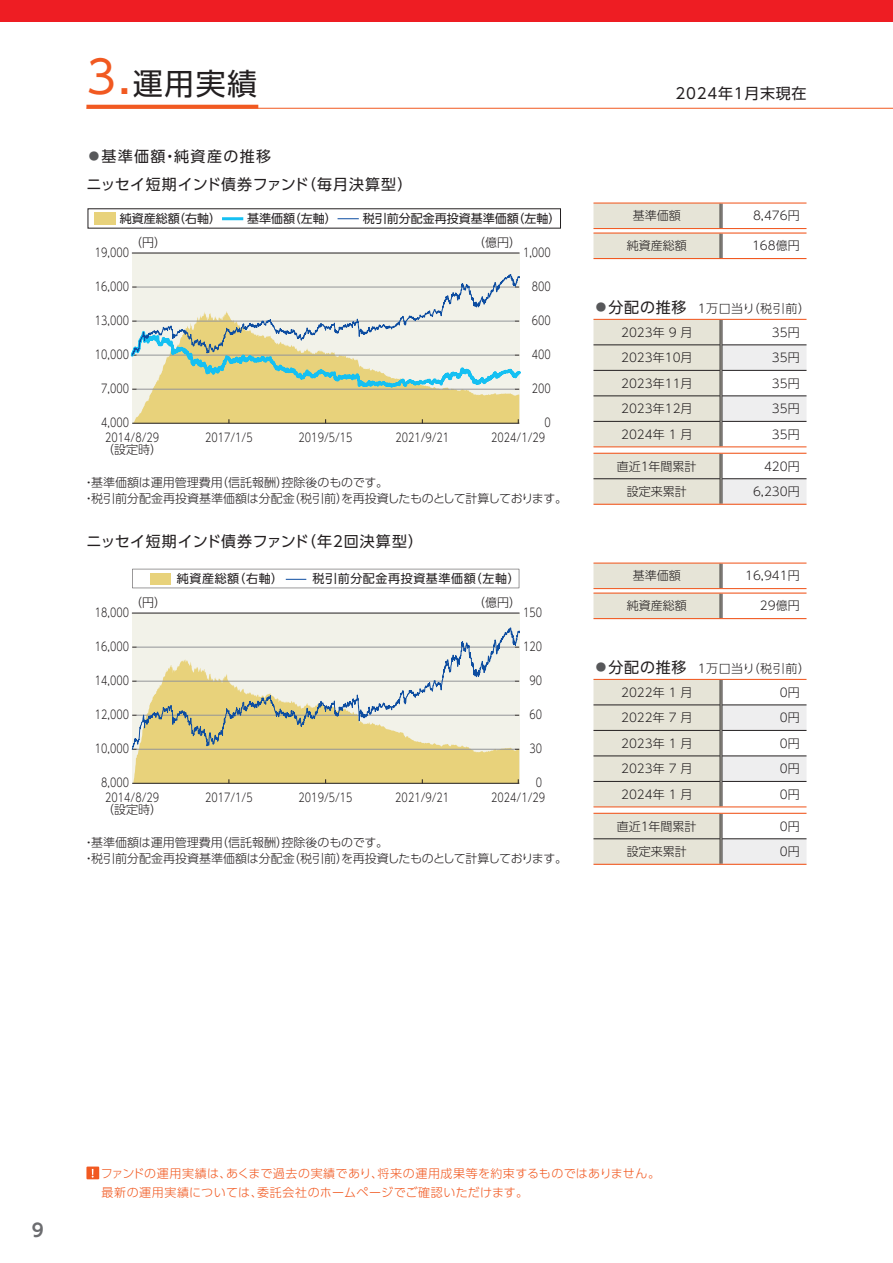
<style>
.page{position:relative;width:893px;height:1263px;background:#fff}
.page>*{position:absolute;margin:0;border:0;box-sizing:border-box;transform-origin:0 0}
.t1{font:30px "UD Shin Go Pro";color:#231f20}
.t2{font:700 18px "UD Shin Go Pro De";color:#6c6d70}
.t3{font:15px "UD Shin Go Pro";letter-spacing:.045em;color:#231f20}
.t4{font:15px "UD Shin Go Pro";letter-spacing:.015em;color:#231f20}
.t5{font:15px "UD Shin Go Pro";letter-spacing:.09em;color:#231f20}
.t6{font:300 12px/16.5px "UD Shin Go Pro";color:#231f20}
.t7{font:300 12px "UD Shin Go Pro";color:#231f20;scale:.8 1}
.t8{font:300 12px/19.8px "UD Shin Go Pro";letter-spacing:.03em;color:#f15921}
.t9{font:12px "UD Shin Go Pro";color:#231f20}
.t10{font:12px "UD Shin Go Pro";letter-spacing:.05em;color:#231f20}
.s1{font-size:45px;color:#f15921}
.s2{font-size:10.5px;color:#57585a}
.s3{font-weight:400;font-size:15px}
</style>
<div class="page">
<div style="left:0;top:0;width:893px;height:21px;background:#ee1d23"></div>
<svg style="left:128px;top:208px;width:395px;height:216px"></svg>
<svg style="left:131px;top:232px;width:389px;height:168px;background:#e2e4d2"></svg>
<div style="left:88px;top:209px;width:472px;height:19px;background:#fff"></div>
<div style="left:94px;top:212px;width:22px;height:13px;background:#e8d27b"></div>
<svg style="left:338px;top:218px;width:21px;height:1px"></svg>
<hr style="left:222px;top:217px;width:21px;height:3px;background:#15c0f2">
<svg style="left:131px;top:568px;width:389px;height:216px;background:#e5e0c1"></svg>
<svg style="left:132px;top:569px;width:387px;height:19px"></svg>
<svg style="left:593px;top:204px;width:130px;height:54px;background:#e4e2d6"></svg>
<hr style="left:593px;top:203px;width:128px;height:1px;background:#f15921">
<hr style="left:721px;top:203px;width:85px;height:1px;background:#f15921">
<hr style="left:593px;top:228px;width:128px;height:1px;background:#f15921">
<hr style="left:721px;top:228px;width:85px;height:1px;background:#f15921">
<hr style="left:593px;top:232px;width:128px;height:2px;background:#f15921">
<hr style="left:721px;top:232px;width:85px;height:2px;background:#f15921">
<hr style="left:593px;top:258px;width:128px;height:1px;background:#f15921">
<hr style="left:721px;top:258px;width:85px;height:1px;background:#f15921">
<svg style="left:593px;top:564px;width:130px;height:54px;background:#e4e2d6"></svg>
<hr style="left:593px;top:563px;width:128px;height:1px;background:#f15921">
<hr style="left:721px;top:563px;width:85px;height:1px;background:#f15921">
<hr style="left:593px;top:588px;width:128px;height:1px;background:#f15921">
<hr style="left:721px;top:588px;width:85px;height:1px;background:#f15921">
<hr style="left:593px;top:592px;width:128px;height:2px;background:#f15921">
<hr style="left:721px;top:592px;width:85px;height:2px;background:#f15921">
<hr style="left:593px;top:618px;width:128px;height:1px;background:#f15921">
<hr style="left:721px;top:618px;width:85px;height:1px;background:#f15921">
<svg style="left:593px;top:320px;width:213px;height:184px"></svg>
<hr style="left:593px;top:319px;width:128px;height:1px;background:#f15921">
<hr style="left:721px;top:319px;width:85px;height:1px;background:#f15921">
<hr style="left:593px;top:446px;width:128px;height:1px;background:#f15921">
<hr style="left:721px;top:446px;width:85px;height:1px;background:#f15921">
<hr style="left:593px;top:453px;width:128px;height:1px;background:#f15921">
<hr style="left:721px;top:453px;width:85px;height:1px;background:#f15921">
<hr style="left:593px;top:504px;width:128px;height:1px;background:#f15921">
<hr style="left:721px;top:504px;width:85px;height:1px;background:#f15921">
<svg style="left:593px;top:680px;width:213px;height:184px"></svg>
<hr style="left:593px;top:679px;width:128px;height:1px;background:#f15921">
<hr style="left:721px;top:679px;width:85px;height:1px;background:#f15921">
<hr style="left:593px;top:806px;width:128px;height:1px;background:#f15921">
<hr style="left:721px;top:806px;width:85px;height:1px;background:#f15921">
<hr style="left:593px;top:813px;width:128px;height:1px;background:#f15921">
<hr style="left:721px;top:813px;width:85px;height:1px;background:#f15921">
<hr style="left:593px;top:864px;width:128px;height:1px;background:#f15921">
<hr style="left:721px;top:864px;width:85px;height:1px;background:#f15921">
<div style="left:86px;top:1166px;width:13px;height:13px;background:#f15921"></div>
<svg style="left:92px;top:1169px;width:2px;height:9px"></svg>
<hr style="left:86px;top:108px;width:807px;height:1px;background:#f15921">
<svg style="left:86px;top:105px;width:172px;height:4px"></svg>
<h1 class="t1" style="left:86px;top:59px;width:172px"><span class="s1">3.</span>運用実績</h1>
<p class="t5" style="left:89px;top:144px;width:184px"><span class="s2">●</span> 基準価額・純資産の推移</p>
<p class="t3" style="left:86px;top:172px;width:328px">ニッセイ短期インド債券ファンド（毎月決算型）</p>
<p class="t9" style="left:120px;top:209px;width:103px">純資産総額（右軸）</p>
<p class="t9" style="left:247px;top:209px;width:91px">基準価額（左軸）</p>
<p class="t9" style="left:363px;top:209px;width:199px">税引前分配金再投資基準価額（左軸）</p>
<p class="t7" style="left:95px;top:243px;width:44px">19,000</p>
<p class="t6" style="left:130px;top:234px;width:37px">（円）</p>
<p class="t6" style="left:473px;top:234px;width:49px">（億円）</p>
<p class="t7" style="left:523px;top:243px;width:36px">1,000</p>
<p class="t7" style="left:95px;top:277px;width:44px">16,000</p>
<p class="t7" style="left:532px;top:277px;width:25px">800</p>
<p class="t7" style="left:95px;top:311px;width:44px">13,000</p>
<p class="t7" style="left:532px;top:311px;width:25px">600</p>
<p class="t7" style="left:95px;top:345px;width:44px">10,000</p>
<p class="t7" style="left:532px;top:345px;width:25px">400</p>
<p class="t7" style="left:101px;top:379px;width:36px">7,000</p>
<p class="t7" style="left:532px;top:379px;width:25px">200</p>
<p class="t7" style="left:101px;top:413px;width:36px">4,000</p>
<p class="t7" style="left:545px;top:413px;width:9px">0</p>
<p class="t7" style="left:105px;top:428px;width:69px">2014/8/29</p>
<p class="t7" style="left:205px;top:428px;width:61px">2017/1/5</p>
<p class="t7" style="left:299px;top:428px;width:69px">2019/5/15</p>
<p class="t7" style="left:395px;top:428px;width:69px">2021/9/21</p>
<p class="t7" style="left:491px;top:428px;width:69px">2024/1/29</p>
<p class="t6" style="left:102px;top:441px;width:61px">（設定時）</p>
<p class="t6" style="left:83px;top:474px;width:486px">・基準価額は運用管理費用（信託報酬）控除後のものです。<br>・税引前分配金再投資基準価額は分配金（税引前）を再投資したものとして計算しております。</p>
<p class="t4" style="left:86px;top:529px;width:338px">ニッセイ短期インド債券ファンド（年２回決算型）</p>
<p class="t9" style="left:177px;top:569px;width:108px">純資産総額（右軸）</p>
<p class="t10" style="left:313px;top:569px;width:209px">税引前分配金再投資基準価額（左軸）</p>
<p class="t7" style="left:95px;top:603px;width:44px">18,000</p>
<p class="t6" style="left:130px;top:594px;width:37px">（円）</p>
<p class="t6" style="left:473px;top:594px;width:49px">（億円）</p>
<p class="t7" style="left:523px;top:603px;width:25px">150</p>
<p class="t7" style="left:95px;top:637px;width:44px">16,000</p>
<p class="t7" style="left:523px;top:637px;width:25px">120</p>
<p class="t7" style="left:95px;top:671px;width:44px">14,000</p>
<p class="t7" style="left:529px;top:671px;width:17px">90</p>
<p class="t7" style="left:95px;top:705px;width:44px">12,000</p>
<p class="t7" style="left:529px;top:705px;width:17px">60</p>
<p class="t7" style="left:95px;top:739px;width:44px">10,000</p>
<p class="t7" style="left:529px;top:739px;width:17px">30</p>
<p class="t7" style="left:101px;top:773px;width:36px">8,000</p>
<p class="t7" style="left:536px;top:773px;width:9px">0</p>
<p class="t7" style="left:105px;top:788px;width:69px">2014/8/29</p>
<p class="t7" style="left:205px;top:788px;width:61px">2017/1/5</p>
<p class="t7" style="left:299px;top:788px;width:69px">2019/5/15</p>
<p class="t7" style="left:395px;top:788px;width:69px">2021/9/21</p>
<p class="t7" style="left:491px;top:788px;width:69px">2024/1/29</p>
<p class="t6" style="left:102px;top:801px;width:61px">（設定時）</p>
<p class="t6" style="left:83px;top:834px;width:486px">・基準価額は運用管理費用（信託報酬）控除後のものです。<br>・税引前分配金再投資基準価額は分配金（税引前）を再投資したものとして計算しております。</p>
<p class="t3" style="left:676px;top:81px;width:132px">2024年1月末現在</p>
<p class="t6" style="left:633px;top:207px;width:49px">基準価額</p>
<p class="t6" style="left:753px;top:207px;width:48px">8,476円</p>
<p class="t6" style="left:627px;top:237px;width:61px">純資産総額</p>
<p class="t6" style="left:752px;top:237px;width:49px">168億円</p>
<p class="t6" style="left:621px;top:296px;width:190px;line-height:23.5px;text-indent:-25px"><sup>●</sup> <span class="s3">分配の推移</span> １万口当り（税引前）<br>2023年 9 月</p>
<p class="t6" style="left:772px;top:323px;width:29px">35円</p>
<p class="t6" style="left:621px;top:349px;width:73px">2023年10月</p>
<p class="t6" style="left:772px;top:349px;width:29px">35円</p>
<p class="t6" style="left:621px;top:374px;width:73px">2023年11月</p>
<p class="t6" style="left:772px;top:374px;width:29px">35円</p>
<p class="t6" style="left:621px;top:400px;width:73px">2023年12月</p>
<p class="t6" style="left:772px;top:400px;width:29px">35円</p>
<p class="t6" style="left:621px;top:425px;width:73px">2024年 1 月</p>
<p class="t6" style="left:772px;top:425px;width:29px">35円</p>
<p class="t6" style="left:617px;top:457px;width:81px">直近１年間累計</p>
<p class="t6" style="left:764px;top:457px;width:37px">420円</p>
<p class="t6" style="left:627px;top:483px;width:61px">設定来累計</p>
<p class="t6" style="left:753px;top:483px;width:48px">6,230円</p>
<p class="t6" style="left:633px;top:567px;width:49px">基準価額</p>
<p class="t6" style="left:745px;top:567px;width:56px">16,941円</p>
<p class="t6" style="left:627px;top:597px;width:61px">純資産総額</p>
<p class="t6" style="left:760px;top:597px;width:41px">29億円</p>
<p class="t6" style="left:621px;top:656px;width:190px;line-height:23.5px;text-indent:-25px"><sup>●</sup> <span class="s3">分配の推移</span> １万口当り（税引前）<br>2022年 1 月</p>
<p class="t6" style="left:780px;top:683px;width:21px">0円</p>
<p class="t6" style="left:621px;top:709px;width:73px">2022年 7 月</p>
<p class="t6" style="left:780px;top:709px;width:21px">0円</p>
<p class="t6" style="left:621px;top:734px;width:73px">2023年 1 月</p>
<p class="t6" style="left:780px;top:734px;width:21px">0円</p>
<p class="t6" style="left:621px;top:760px;width:73px">2023年 7 月</p>
<p class="t6" style="left:780px;top:760px;width:21px">0円</p>
<p class="t6" style="left:621px;top:785px;width:73px">2024年 1 月</p>
<p class="t6" style="left:780px;top:785px;width:21px">0円</p>
<p class="t6" style="left:617px;top:817px;width:81px">直近１年間累計</p>
<p class="t6" style="left:780px;top:817px;width:21px">0円</p>
<p class="t6" style="left:627px;top:843px;width:61px">設定来累計</p>
<p class="t6" style="left:780px;top:843px;width:21px">0円</p>
<h2 class="t2" style="left:32px;top:1215px;width:13px">9</h2>
<p class="t8" style="left:101px;top:1162px;width:561px">ファンドの運用実績は、あくまで過去の実績であり、将来の運用成果等を約束するものではありません。最新の運用実績については、委託会社のホームページでご確認いただけます。</p>
</div>
